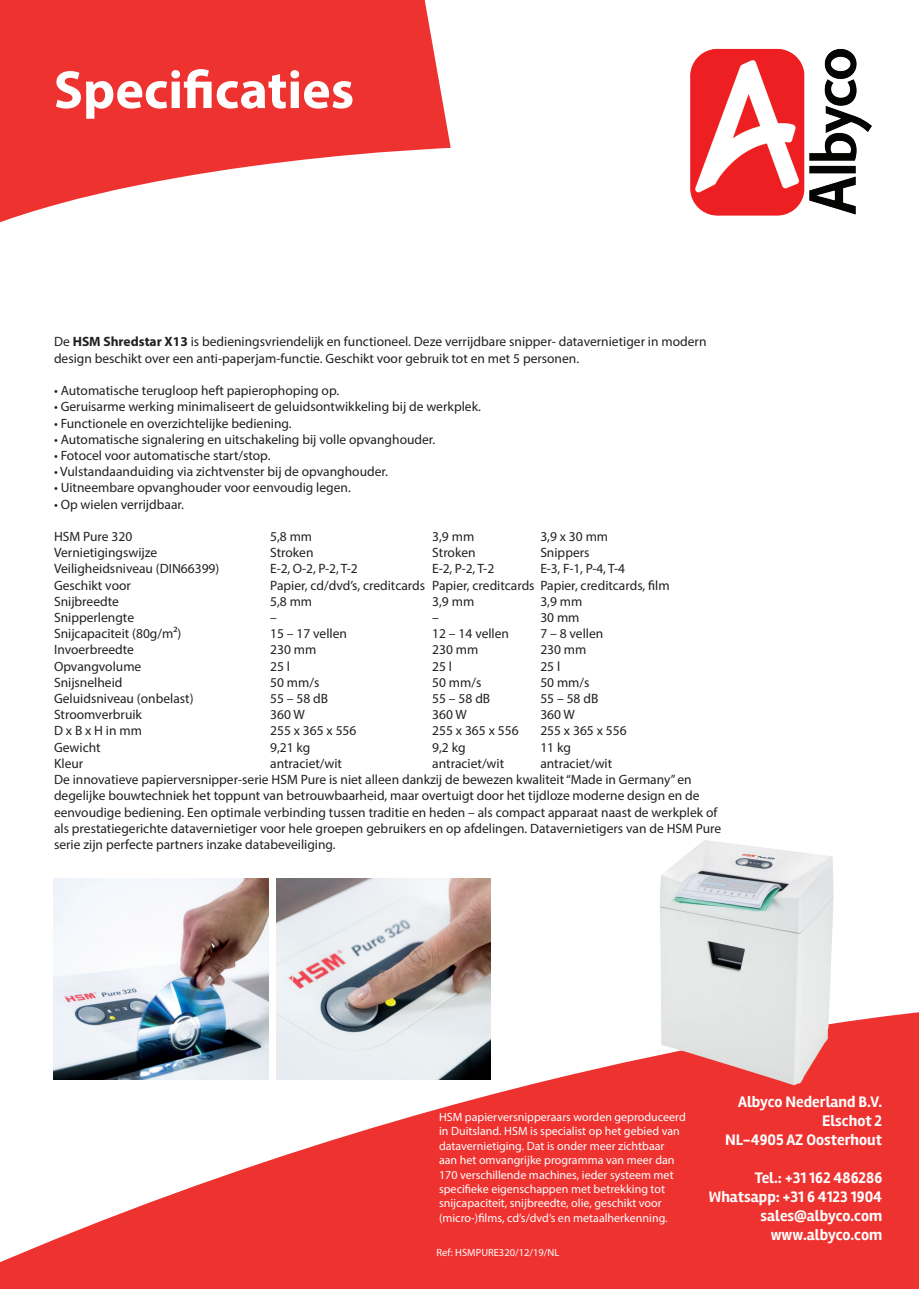
<style>
.page{position:relative;width:919px;height:1289px;background:#fff}
.page>*{position:absolute;margin:0;border:0;box-sizing:border-box;transform-origin:0 0}
.Testo_Titolo1_2righe{font:700 54px "Myriad Pro";color:#fff}
.t1{font:700 15.75px "Rambla";color:#fff}
.t2{font:13.5px/16.2px "Myriad Pro";color:#231f20}
.t3{font:12px/14.4px "Myriad Pro";color:#fff}
.Testo_fondo_2{font:10.5px "Myriad Pro";color:#fff}
.s1{font-weight:700}
</style>
<div class="page">
<svg style="left:0;top:1009px;width:918px;height:279px;fill:#ee3230"></svg>
<svg style="left:0;top:0;width:450px;height:223px;fill:#ee3230"></svg>
<img style="left:690px;top:48px;width:182px;height:168px">
<img style="left:276px;top:878px;width:215px;height:201px">
<img style="left:54px;top:878px;width:214px;height:201px">
<img style="left:659px;top:840px;width:174px;height:245px">
<p class="Testo_Titolo1_2righe" style="left:54px;top:55px;width:302px">Specificaties</p>
<p class="t2" style="left:54px;top:333px;width:654px">De <span class="s1">HSM Shredstar X13</span> is bedieningsvriendelijk en functioneel. Deze verrijdbare snipper- datavernietiger in modern design beschikt over een anti-paperjam-functie. Geschikt voor gebruik tot en met 5 personen.</p>
<p class="t2" style="left:54px;top:382px;width:287px">• Automatische terugloop heft papierophoping op.</p>
<p class="t2" style="left:54px;top:398px;width:428px">• Geruisarme werking minimaliseert de geluidsontwikkeling bij de werkplek.</p>
<p class="t2" style="left:54px;top:414px;width:239px">• Functionele en overzichtelijke bediening.</p>
<p class="t2" style="left:54px;top:431px;width:383px">• Automatische signalering en uitschakeling bij volle opvanghouder.</p>
<p class="t2" style="left:54px;top:447px;width:218px">• Fotocel voor automatische start/stop.</p>
<p class="t2" style="left:54px;top:463px;width:335px">• Vulstandaanduiding via zichtvenster bij de opvanghouder.</p>
<p class="t2" style="left:54px;top:479px;width:298px">• Uitneembare opvanghouder voor eenvoudig legen.</p>
<p class="t2" style="left:54px;top:495px;width:131px">• Op wielen verrijdbaar.</p>
<p class="t2" style="left:54px;top:528px;width:80px">HSM Pure 320</p>
<p class="t2" style="left:270px;top:528px;width:44px">5,8 mm</p>
<p class="t2" style="left:432px;top:528px;width:44px">3,9 mm</p>
<p class="t2" style="left:540px;top:528px;width:69px">3,9 x 30 mm</p>
<p class="t2" style="left:54px;top:544px;width:105px">Vernietigingswijze</p>
<p class="t2" style="left:270px;top:544px;width:45px">Stroken</p>
<p class="t2" style="left:432px;top:544px;width:45px">Stroken</p>
<p class="t2" style="left:540px;top:544px;width:51px">Snippers</p>
<p class="t2" style="left:54px;top:560px;width:167px">Veiligheidsniveau (DIN66399)</p>
<p class="t2" style="left:270px;top:560px;width:89px">E-2, O-2, P-2, T-2</p>
<p class="t2" style="left:432px;top:560px;width:63px">E-2, P-2, T-2</p>
<p class="t2" style="left:540px;top:560px;width:86px">E-3, F-1, P-4, T-4</p>
<p class="t2" style="left:54px;top:576px;width:78px">Geschikt voor</p>
<p class="t2" style="left:270px;top:576px;width:401px">Papier, cd/dvd’s, creditcards Papier, creditcards Papier, creditcards, film</p>
<p class="t2" style="left:54px;top:593px;width:66px">Snijbreedte</p>
<p class="t2" style="left:270px;top:593px;width:44px">5,8 mm</p>
<p class="t2" style="left:432px;top:593px;width:44px">3,9 mm</p>
<p class="t2" style="left:540px;top:593px;width:44px">3,9 mm</p>
<p class="t2" style="left:54px;top:609px;width:82px">Snipperlengte</p>
<p class="t2" style="left:270px;top:609px;width:8px">–</p>
<p class="t2" style="left:432px;top:609px;width:8px">–</p>
<p class="t2" style="left:540px;top:609px;width:41px">30 mm</p>
<p class="t2" style="left:54px;top:625px;width:129px">Snijcapaciteit (80g/m²)</p>
<p class="t2" style="left:270px;top:625px;width:78px">15 – 17 vellen</p>
<p class="t2" style="left:432px;top:625px;width:78px">12 – 14 vellen</p>
<p class="t2" style="left:540px;top:625px;width:64px">7 – 8 vellen</p>
<p class="t2" style="left:54px;top:641px;width:81px">Invoerbreedte</p>
<p class="t2" style="left:270px;top:641px;width:48px">230 mm</p>
<p class="t2" style="left:432px;top:641px;width:48px">230 mm</p>
<p class="t2" style="left:540px;top:641px;width:48px">230 mm</p>
<p class="t2" style="left:54px;top:657px;width:89px">Opvangvolume</p>
<p class="t2" style="left:270px;top:657px;width:21px">25 l</p>
<p class="t2" style="left:432px;top:657px;width:21px">25 l</p>
<p class="t2" style="left:540px;top:657px;width:21px">25 l</p>
<p class="t2" style="left:54px;top:674px;width:70px">Snijsnelheid</p>
<p class="t2" style="left:270px;top:674px;width:51px">50 mm/s</p>
<p class="t2" style="left:432px;top:674px;width:51px">50 mm/s</p>
<p class="t2" style="left:540px;top:674px;width:51px">50 mm/s</p>
<p class="t2" style="left:54px;top:690px;width:141px">Geluidsniveau (onbelast)</p>
<p class="t2" style="left:270px;top:690px;width:59px">55 – 58 dB</p>
<p class="t2" style="left:432px;top:690px;width:59px">55 – 58 dB</p>
<p class="t2" style="left:540px;top:690px;width:59px">55 – 58 dB</p>
<p class="t2" style="left:54px;top:706px;width:89px">Stroomverbruik</p>
<p class="t2" style="left:270px;top:706px;width:36px">360 W</p>
<p class="t2" style="left:432px;top:706px;width:36px">360 W</p>
<p class="t2" style="left:540px;top:706px;width:36px">360 W</p>
<p class="t2" style="left:54px;top:722px;width:89px">D x B x H in mm</p>
<p class="t2" style="left:270px;top:722px;width:88px">255 x 365 x 556</p>
<p class="t2" style="left:432px;top:722px;width:88px">255 x 365 x 556</p>
<p class="t2" style="left:540px;top:722px;width:88px">255 x 365 x 556</p>
<p class="t2" style="left:54px;top:738px;width:48px">Gewicht</p>
<p class="t2" style="left:270px;top:738px;width:42px">9,21 kg</p>
<p class="t2" style="left:432px;top:738px;width:35px">9,2 kg</p>
<p class="t2" style="left:540px;top:738px;width:32px">11 kg</p>
<p class="t2" style="left:54px;top:755px;width:31px">Kleur</p>
<p class="t2" style="left:270px;top:755px;width:73px">antraciet/wit</p>
<p class="t2" style="left:432px;top:755px;width:73px">antraciet/wit</p>
<p class="t2" style="left:540px;top:755px;width:73px">antraciet/wit</p>
<p class="t2" style="left:54px;top:771px;width:668px">De innovatieve papierversnipper-serie HSM Pure is niet alleen dankzij de bewezen kwaliteit “Made in Germany” en degelijke bouwtechniek het toppunt van betrouwbaarheid, maar overtuigt door het tijdloze moderne design en de eenvoudige bediening. Een optimale verbinding tussen traditie en heden – als compact apparaat naast de werkplek of als prestatiegerichte datavernietiger voor hele groepen gebruikers en op afdelingen. Datavernietigers van de HSM Pure serie zijn perfecte partners inzake databeveiliging.</p>
<p class="t3" style="left:439px;top:1109px;width:248px">HSM papierversnipperaars worden geproduceerd in Duitsland. HSM is specialist op het gebied van datavernietiging. Dat is onder meer zichtbaar<br>aan het omvangrijke programma van meer dan 170 verschillende machines, ieder systeem met specifieke eigenschappen met betrekking tot snijcapaciteit, snijbreedte, olie, geschikt voor (micro-)films, cd’s/dvd’s en metaalherkenning.</p>
<p class="Testo_fondo_2" style="left:436px;top:1246px;width:124px">Ref: HSMPURE320/12/19/NL</p>
<p class="t1" style="left:738px;top:1092px;width:146px">Albyco Nederland B.V.</p>
<p class="t1" style="left:822px;top:1111px;width:62px">Elschot 2</p>
<p class="t1" style="left:725px;top:1130px;width:159px">NL-4905 AZ Oosterhout</p>
<p class="t1" style="left:754px;top:1168px;width:129px">Tel.: +31 162 486286</p>
<p class="t1" style="left:708px;top:1187px;width:175px">Whatsapp: +31 6 4123 1904</p>
<p class="t1" style="left:760px;top:1205px;width:123px">sales@albyco.com</p>
<p class="t1" style="left:770px;top:1224px;width:113px">www.albyco.com</p>
</div>
